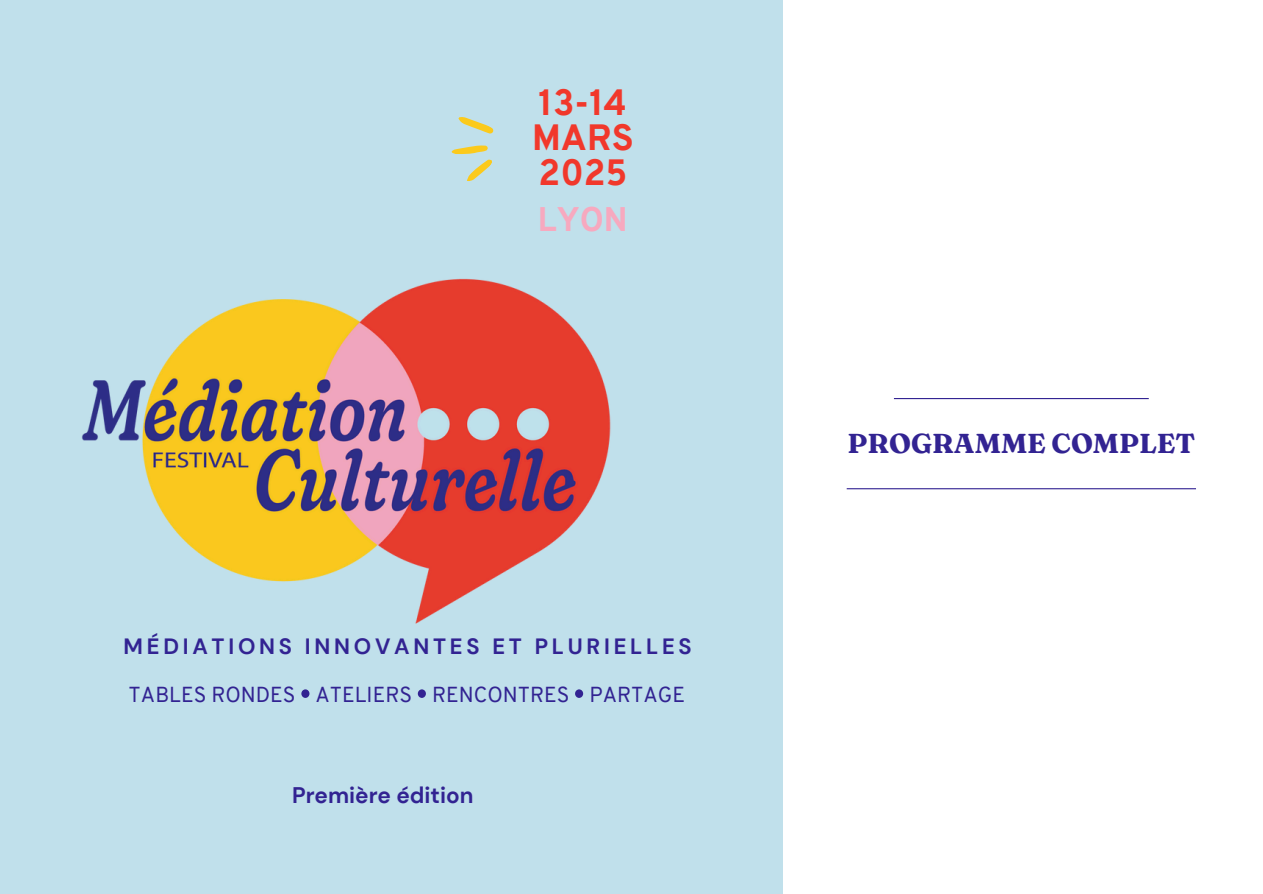
<style>
.page{position:relative;width:1263px;height:894px;background:#fff}
.page>*{position:absolute;margin:0;border:0;box-sizing:border-box;transform-origin:0 0}
.t1{font:800 35.7px "Overpass";color:#f1382b}
.t2{font:800 33.15px "Overpass";color:#f7a9bf}
.t3{font:700 27.3px "Fraunces 9 pt";color:#322392}
.t4{font:700 22.5px "DM Sans";color:#322392}
.t5{font:700 22.05px "DM Sans";letter-spacing:.17em;color:#322392}
.t6{font:21.15px "Overpass";color:#322392}
</style>
<div class="page">
<div style="left:0;top:0;width:783px;height:893px;background:#c0e0eb"></div>
<svg style="left:458px;top:117px;width:36px;height:17px"></svg>
<img style="left:82px;top:145px;width:529px;height:553px">
<div style="left:575px;top:689px;width:8px;height:8px;background:#322392;border-radius:50%"></div>
<div style="left:418px;top:689px;width:8px;height:8px;background:#322392;border-radius:50%"></div>
<div style="left:301px;top:689px;width:8px;height:8px;background:#322392;border-radius:50%"></div>
<hr style="left:894px;top:398px;width:255px;height:1px;background:#322392">
<hr style="left:847px;top:488px;width:349px;height:1px;background:#322392">
<p class="t1" style="left:539px;top:88px;width:90px">13-14</p>
<h1 class="t1" style="left:532px;top:123px;width:103px">MARS</h1>
<h3 class="t1" style="left:539px;top:159px;width:90px">2025</h3>
<h4 class="t2" style="left:538px;top:206px;width:91px">LYON</h4>
<p class="t5" style="left:124px;top:631px;width:570px">MÉDIATIONS INNOVANTES ET PLURIELLES</p>
<h1 class="t6" style="left:129px;top:686px;width:558px">TABLES RONDES ATELIERS RENCONTRES PARTAGE</h1>
<h1 class="t4" style="left:292px;top:780px;width:183px">Première édition</h1>
<h1 class="t3" style="left:847px;top:426px;width:349px">PROGRAMME COMPLET</h1>
</div>
